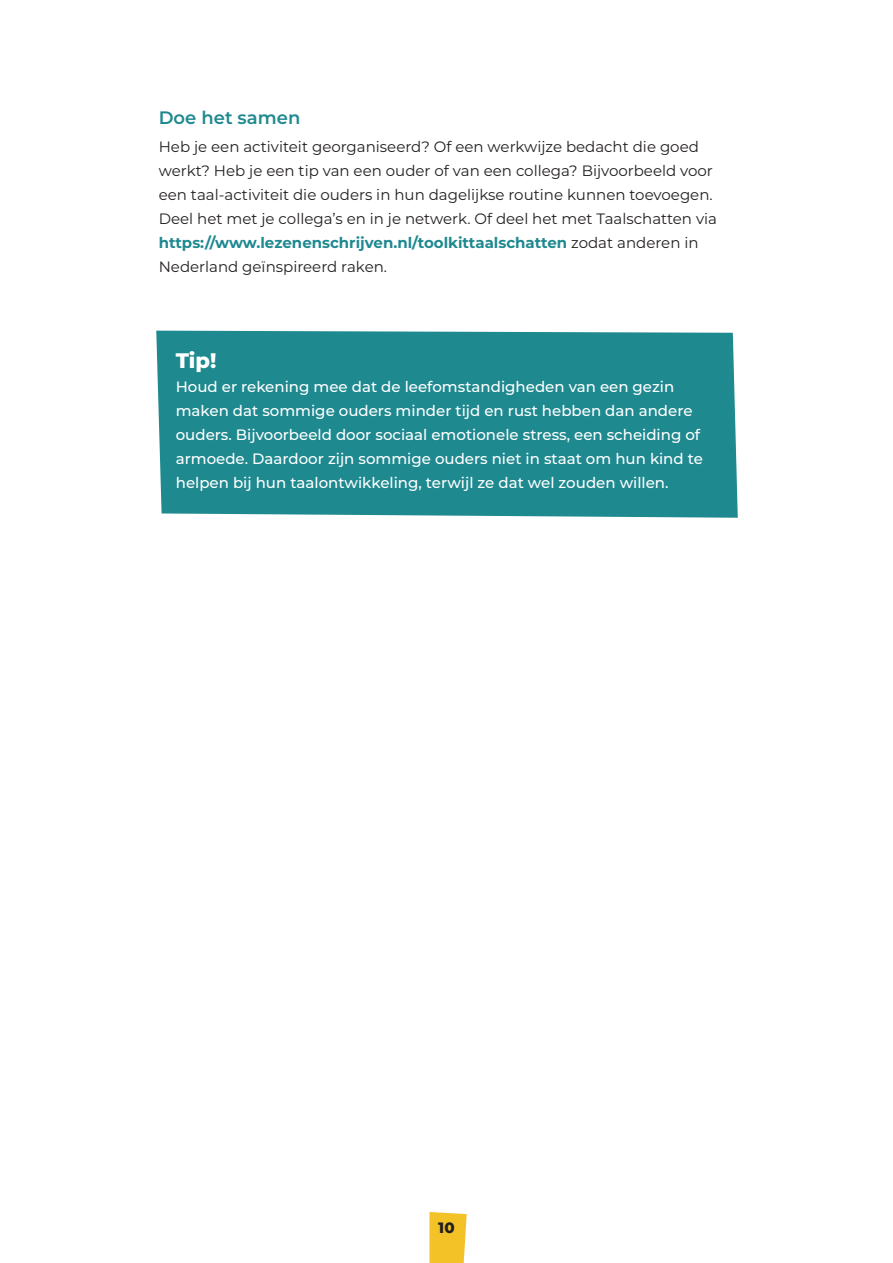
<style>
.page{position:relative;width:893px;height:1263px;background:#fff}
.page>*{position:absolute;margin:0;border:0;box-sizing:border-box;transform-origin:0 0}
.Kadertekst{font:800 21px "Montserrat";color:#fff}
.Tussenkop{font:600 18px "Montserrat";color:#1f8990}
.Body{font:15px/24px "Montserrat";color:#231f20}
.Kadertekst-2{font:500 15px/24px "Montserrat";color:#fff}
.t1{font:800 15px "Montserrat";color:#231f20}
.s1{font-weight:700;color:#1f8990}
</style>
<div class="page">
<div style="left:156px;top:331px;width:582px;height:187px;background:#1f8990"></div>
<svg style="left:429px;top:1212px;width:38px;height:51px;background:#f3c637"></svg>
<p class="Tussenkop" style="left:159px;top:105px;width:143px">Doe het samen</p>
<p class="Body" style="left:159px;top:134px;width:560px">Heb je een activiteit georganiseerd? Of een werkwijze bedacht die goed werkt? Heb je een tip van een ouder of van een collega? Bijvoorbeeld voor een taal-activiteit die ouders in hun dagelijkse routine kunnen toevoegen.<br>Deel het met je collega’s en in je netwerk. Of deel het met Taalschatten via <span class="s1">https://www.lezenenschrijven.nl/toolkittaalschatten</span> zodat anderen in Nederland geïnspireerd raken.</p>
<p class="Kadertekst" style="left:176px;top:345px;width:42px">Tip!</p>
<p class="Kadertekst-2" style="left:176px;top:374px;width:529px">Houd er rekening mee dat de leefomstandigheden van een gezin maken dat sommige ouders minder tijd en rust hebben dan andere ouders. Bijvoorbeeld door sociaal emotionele stress, een scheiding of armoede. Daardoor zijn sommige ouders niet in staat om hun kind te helpen bij hun taalontwikkeling, terwijl ze dat wel zouden willen.</p>
<p class="t1" style="left:438px;top:1217px;width:18px">10</p>
</div>
